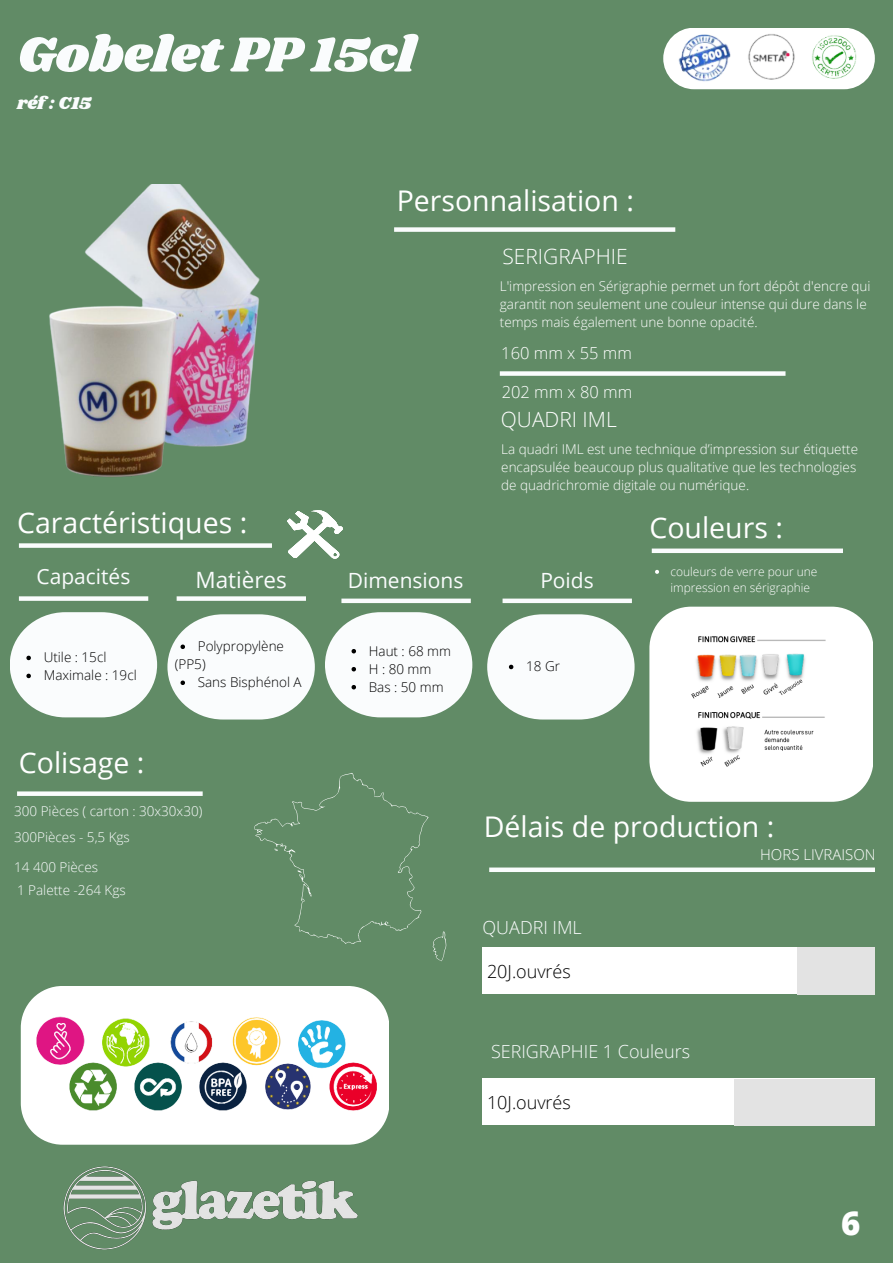
<style>
.page{position:relative;width:893px;height:1264px;background:#fff}
.page>*{position:absolute;margin:0;border:0;box-sizing:border-box;transform-origin:0 0}
.t1{font:51px "Shrikhand";color:#fafcfd}
.t2{font:800 33px "Open Sans";color:#fff}
.t3{font:28.5px "Open Sans";color:#fff}
.t4{font:22.5px "Open Sans";color:#fafcfd}
.t5{font:21px "Open Sans";color:#fafcfd}
.t6{font:300 21px "Open Sans";color:#fff}
.t7{font:300 18px "Open Sans";color:#fafcfd}
.t8{font:300 18px "Open Sans";color:#000}
.t9{font:18px "Shrikhand";color:#fafcfd}
.t10{font:300 16.5px "Open Sans";color:#fff}
.t11{font:300 15px "Open Sans";color:#fff}
.t12{font:300 13.5px/18px "Open Sans";color:#fff}
.t13{font:300 13.5px "Open Sans";color:#000}
.t14{font:300 13.5px "Open Sans";color:#fafcfd}
.t15{font:300 12px/16px "Open Sans";color:#fff}
</style>
<div class="page">
<div style="left:0;top:0;width:892px;height:1262px;background:#618b66"></div>
<svg style="left:649px;top:606px;width:224px;height:195px;background:#f1f5f2"></svg>
<div style="left:394px;top:227px;width:281px;height:5px;background:#fafcfd"></div>
<div style="left:500px;top:371px;width:285px;height:5px;background:#fafcfd"></div>
<div style="left:651px;top:548px;width:191px;height:5px;background:#fafcfd"></div>
<div style="left:19px;top:596px;width:129px;height:5px;background:#fafcfd"></div>
<svg style="left:10px;top:612px;width:147px;height:105px"></svg>
<svg style="left:287px;top:510px;width:56px;height:49px"></svg>
<div style="left:177px;top:596px;width:129px;height:5px;background:#fafcfd"></div>
<div style="left:341px;top:598px;width:130px;height:5px;background:#fafcfd"></div>
<svg style="left:325px;top:612px;width:147px;height:105px"></svg>
<div style="left:502px;top:598px;width:130px;height:5px;background:#fafcfd"></div>
<div style="left:19px;top:543px;width:253px;height:5px;background:#fafcfd"></div>
<div style="left:489px;top:867px;width:385px;height:5px;background:#fafcfd"></div>
<div style="left:17px;top:791px;width:186px;height:5px;background:#fafcfd"></div>
<svg style="left:254px;top:773px;width:192px;height:188px"></svg>
<div style="left:663px;top:28px;width:211px;height:61px;background:#fff;border-radius:31px"></div>
<img style="left:663px;top:28px;width:74px;height:62px">
<img style="left:737px;top:34px;width:43px;height:56px">
<img style="left:780px;top:31px;width:86px;height:59px">
<svg style="left:21px;top:986px;width:366px;height:158px;background:#f4f7f4"></svg>
<img style="left:26px;top:1010px;width:363px;height:108px">
<img style="left:49px;top:185px;width:211px;height:292px">
<img style="left:677px;top:630px;width:165px;height:147px">
<svg style="left:655px;top:570px;width:4px;height:4px"></svg>
<svg style="left:487px;top:614px;width:147px;height:105px"></svg>
<img style="left:64px;top:1166px;width:293px;height:83px">
<div style="left:482px;top:947px;width:392px;height:46px;background:#fff"></div>
<div style="left:797px;top:947px;width:77px;height:47px;background:#e3e3e3"></div>
<div style="left:482px;top:1078px;width:392px;height:46px;background:#fff"></div>
<div style="left:734px;top:1079px;width:140px;height:46px;background:#e3e3e3"></div>
<svg style="left:167px;top:614px;width:148px;height:105px"></svg>
<p class="t1" style="left:17px;top:19px;width:399px">Gobelet PP 15cl</p>
<p class="t9" style="left:17px;top:90px;width:76px">réf : C15</p>
<p class="t3" style="left:397px;top:181px;width:239px">Personnalisation :</p>
<p class="t6" style="left:502px;top:242px;width:127px">SERIGRAPHIE</p>
<p class="t12" style="left:500px;top:277px;width:372px">L'impression en Sérigraphie permet un fort dépôt d'encre qui garantit non seulement une couleur intense qui dure dans le temps mais également une bonne opacité.</p>
<p class="t10" style="left:501px;top:342px;width:132px">160 mm x 55 mm</p>
<p class="t10" style="left:501px;top:380px;width:132px">202 mm x 80 mm</p>
<p class="t6" style="left:501px;top:405px;width:117px">QUADRI IML</p>
<p class="t3" style="left:17px;top:502px;width:231px">Caractéristiques :</p>
<p class="t12" style="left:501px;top:440px;width:358px">La quadri IML est une technique d’impression sur étiquette encapsulée beaucoup plus qualitative que les technologies de quadrichromie digitale ou numérique.</p>
<p class="t3" style="left:649px;top:508px;width:135px">Couleurs :</p>
<p class="t5" style="left:36px;top:561px;width:95px">Capacités</p>
<p class="t4" style="left:195px;top:564px;width:93px">Matières</p>
<p class="t5" style="left:348px;top:566px;width:117px">Dimensions</p>
<p class="t5" style="left:540px;top:566px;width:55px">Poids</p>
<p class="t13" style="left:44px;top:648px;width:64px">Utile : 15cl</p>
<p class="t13" style="left:44px;top:666px;width:95px">Maximale : 19cl</p>
<p class="t3" style="left:19px;top:742px;width:127px">Colisage :</p>
<p class="t13" style="left:198px;top:637px;width:88px">Polypropylène</p>
<p class="t13" style="left:198px;top:673px;width:105px">Sans Bisphénol A</p>
<p class="t13" style="left:175px;top:655px;width:32px">(PP5)</p>
<p class="t13" style="left:369px;top:641px;width:84px">Haut : 68 mm</p>
<p class="t13" style="left:369px;top:659px;width:64px">H : 80 mm</p>
<p class="t13" style="left:369px;top:677px;width:76px">Bas : 50 mm</p>
<p class="t13" style="left:526px;top:657px;width:35px">18 Gr</p>
<p class="t15" style="left:670px;top:563px;width:149px">couleurs de verre pour une impression en sérigraphie</p>
<p class="t14" style="left:14px;top:801px;width:190px">300 Pièces ( carton : 30x30x30)</p>
<p class="t14" style="left:14px;top:827px;width:117px">300Pièces - 5,5 Kgs</p>
<p class="t14" style="left:14px;top:857px;width:85px">14 400 Pièces</p>
<p class="t14" style="left:17px;top:880px;width:110px">1 Palette -264 Kgs</p>
<p class="t3" style="left:484px;top:806px;width:292px">Délais de production :</p>
<p class="t7" style="left:482px;top:914px;width:101px">QUADRI IML</p>
<p class="t8" style="left:487px;top:958px;width:85px">20J.ouvrés</p>
<p class="t7" style="left:491px;top:1039px;width:200px">SERIGRAPHIE 1 Couleurs</p>
<p class="t8" style="left:487px;top:1090px;width:85px">10J.ouvrés</p>
<p class="t11" style="left:760px;top:844px;width:117px">HORS LIVRAISON</p>
<p class="t2" style="left:841px;top:1199px;width:21px">6</p>
</div>
